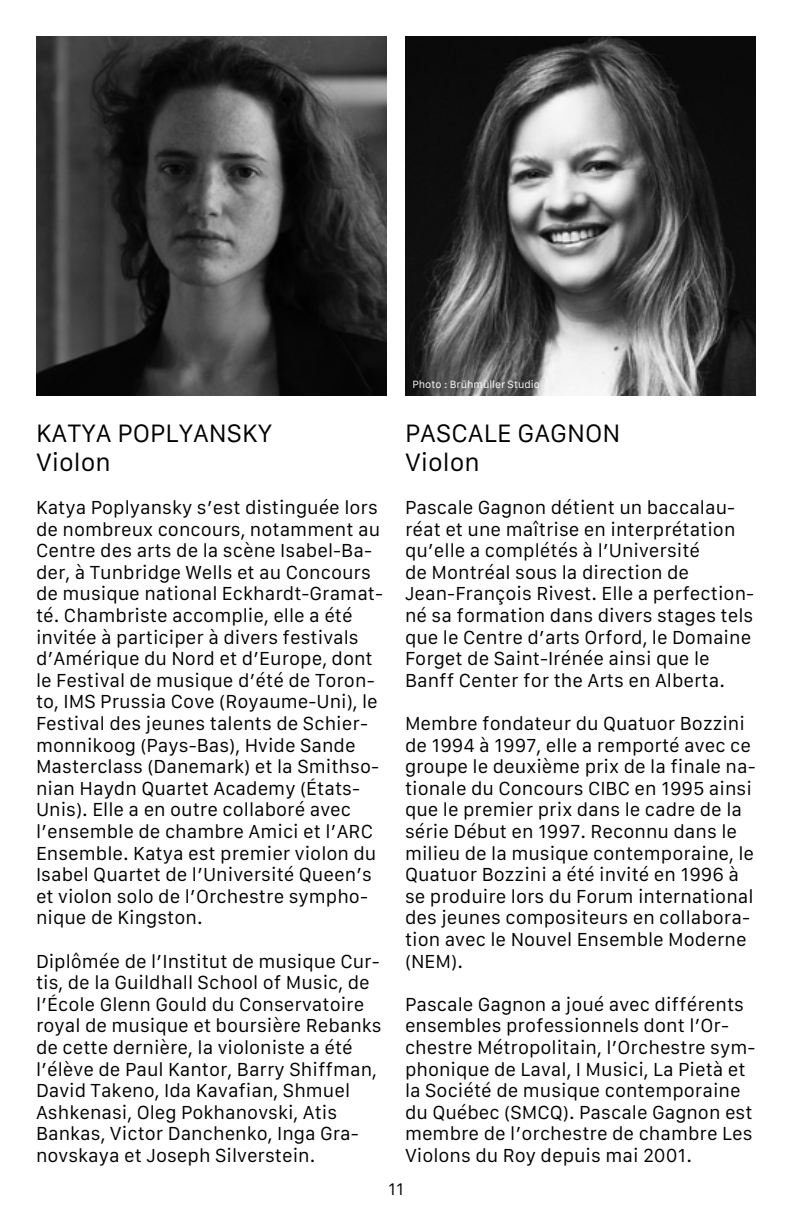
<style>
.page{position:relative;width:792px;height:1224px;background:#fff}
.page>*{position:absolute;margin:0;border:0;box-sizing:border-box;transform-origin:0 0}
.t1{font:24px/28.8px "Galvji";color:#000}
.t2{font:18px/21.6px "Galvji";color:#000}
.t3{font:16px "Galvji";color:#000}
.t4{font:10px "Galvji";color:#fff}
</style>
<div class="page">
<img style="left:36px;top:36px;width:351px;height:360px">
<img style="left:405px;top:36px;width:351px;height:360px">
<h1 class="t1" style="left:36px;top:420px;width:238px">KATYA POPLYANSKY<br>Violon</h1>
<p class="t2" style="left:36px;top:497px;width:349px">Katya Poplyansky s’est distinguée lors de nombreux concours, notamment au Centre des arts de la scène Isabel-Ba&shy;der, à Tunbridge Wells et au Concours de musique national Eckhardt-Gramat&shy;té. Chambriste accomplie, elle a été invitée à participer à divers festivals d’Amérique du Nord et d’Europe, dont le Festival de musique d’été de Toron&shy;to, IMS Prussia Cove (Royaume-Uni), le Festival des jeunes talents de Schier&shy;monnikoog (Pays-Bas), Hvide Sande Masterclass (Danemark) et la Smithso&shy;nian Haydn Quartet Academy (États-Unis). Elle a en outre collaboré avec l’ensemble de chambre Amici et l’ARC Ensemble. Katya est premier violon du Isabel Quartet de l’Université Queen’s et violon solo de l’Orchestre sympho&shy;nique de Kingston.</p>
<p class="t2" style="left:36px;top:951px;width:347px">Diplômée de l’Institut de musique Cur&shy;tis, de la Guildhall School of Music, de l’École Glenn Gould du Conservatoire royal de musique et boursière Rebanks de cette dernière, la violoniste a été l’élève de Paul Kantor, Barry Shiffman, David Takeno, Ida Kavafian, Shmuel Ashkenasi, Oleg Pokhanovski, Atis Bankas, Victor Danchenko, Inga Gra&shy;novskaya et Joseph Silverstein.</p>
<p class="t4" style="left:412px;top:379px;width:129px">Photo : Brühmüller Studio</p>
<h1 class="t1" style="left:405px;top:420px;width:217px">PASCALE GAGNON<br>Violon</h1>
<p class="t2" style="left:405px;top:497px;width:351px">Pascale Gagnon détient un baccalau&shy;réat et une maîtrise en interprétation qu’elle a complétés à l’Université<br>de Montréal sous la direction de Jean-François Rivest. Elle a perfection&shy;né sa formation dans divers stages tels que le Centre d’arts Orford, le Domaine Forget de Saint-Irénée ainsi que le Banff Center for the Arts en Alberta.</p>
<p class="t2" style="left:405px;top:713px;width:352px">Membre fondateur du Quatuor Bozzini de 1994 à 1997, elle a remporté avec ce groupe le deuxième prix de la finale na&shy;tionale du Concours CIBC en 1995 ainsi que le premier prix dans le cadre de la série Début en 1997. Reconnu dans le milieu de la musique contemporaine, le Quatuor Bozzini a été invité en 1996 à se produire lors du Forum international des jeunes compositeurs en collabora&shy;tion avec le Nouvel Ensemble Moderne (NEM).</p>
<p class="t2" style="left:405px;top:994px;width:352px">Pascale Gagnon a joué avec différents ensembles professionnels dont l’Or&shy;chestre Métropolitain, l’Orchestre sym&shy;phonique de Laval, I Musici, La Pietà et la Société de musique contemporaine du Québec (SMCQ). Pascale Gagnon est membre de l’orchestre de chambre Les Violons du Roy depuis mai 2001.</p>
<p class="t3" style="left:388px;top:1180px;width:17px">11</p>
</div>
